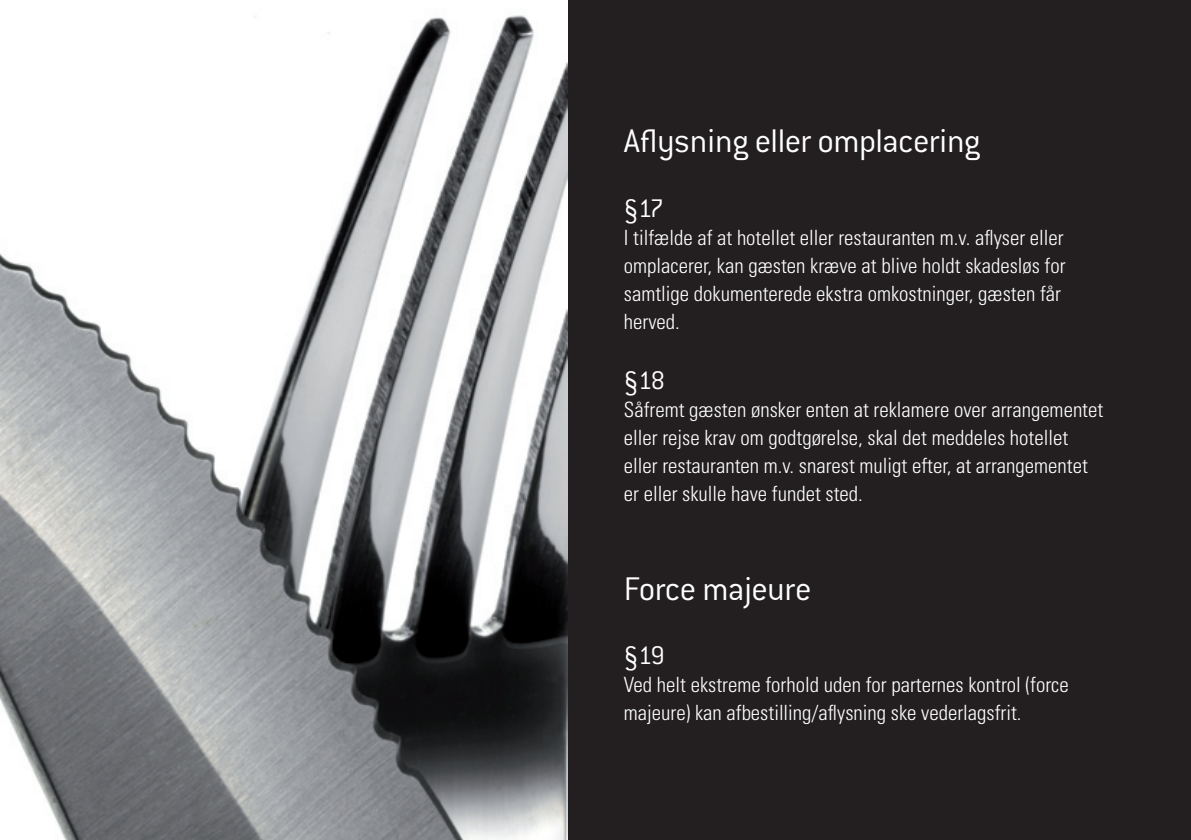
<style>
.page{position:relative;width:1191px;height:840px;background:#fff}
.page>*{position:absolute;margin:0;border:0;box-sizing:border-box;transform-origin:0 0}
.t1{font:300 36px "Conduit ITC";letter-spacing:-.015em;color:#fff}
.t2{font:300 28px "Conduit ITC";color:#fff}
.t3{font:300 condensed 21px/28px "Univers LT Std";color:#fff}
</style>
<div class="page">
<div style="left:0;top:0;width:1191px;height:839px;background:#231f20"></div>
<img style="left:0;top:0;width:567px;height:839px">
<h1 class="t1" style="left:624px;top:121px;width:358px">Aflysning eller omplacering</h1>
<h2 class="t2" style="left:624px;top:192px;width:41px">§17</h2>
<p class="t3" style="left:624px;top:223px;width:443px">I tilfælde af at hotellet eller restauranten m.v. aflyser eller omplacerer, kan gæsten kræve at blive holdt skadesløs for samtlige dokumenterede ekstra omkostninger, gæsten får herved.</p>
<h2 class="t2" style="left:624px;top:364px;width:43px">§18</h2>
<p class="t3" style="left:624px;top:395px;width:481px">Såfremt gæsten ønsker enten at reklamere over arrangementet eller rejse krav om godtgørelse, skal det meddeles hotellet eller restauranten m.v. snarest muligt efter, at arrangementet er eller skulle have fundet sted.</p>
<h1 class="t1" style="left:624px;top:569px;width:189px">Force majeure</h1>
<h2 class="t2" style="left:624px;top:639px;width:42px">§19</h2>
<p class="t3" style="left:624px;top:670px;width:446px">Ved helt ekstreme forhold uden for parternes kontrol (force majeure) kan afbestilling/aflysning ske vederlagsfrit.</p>
</div>
